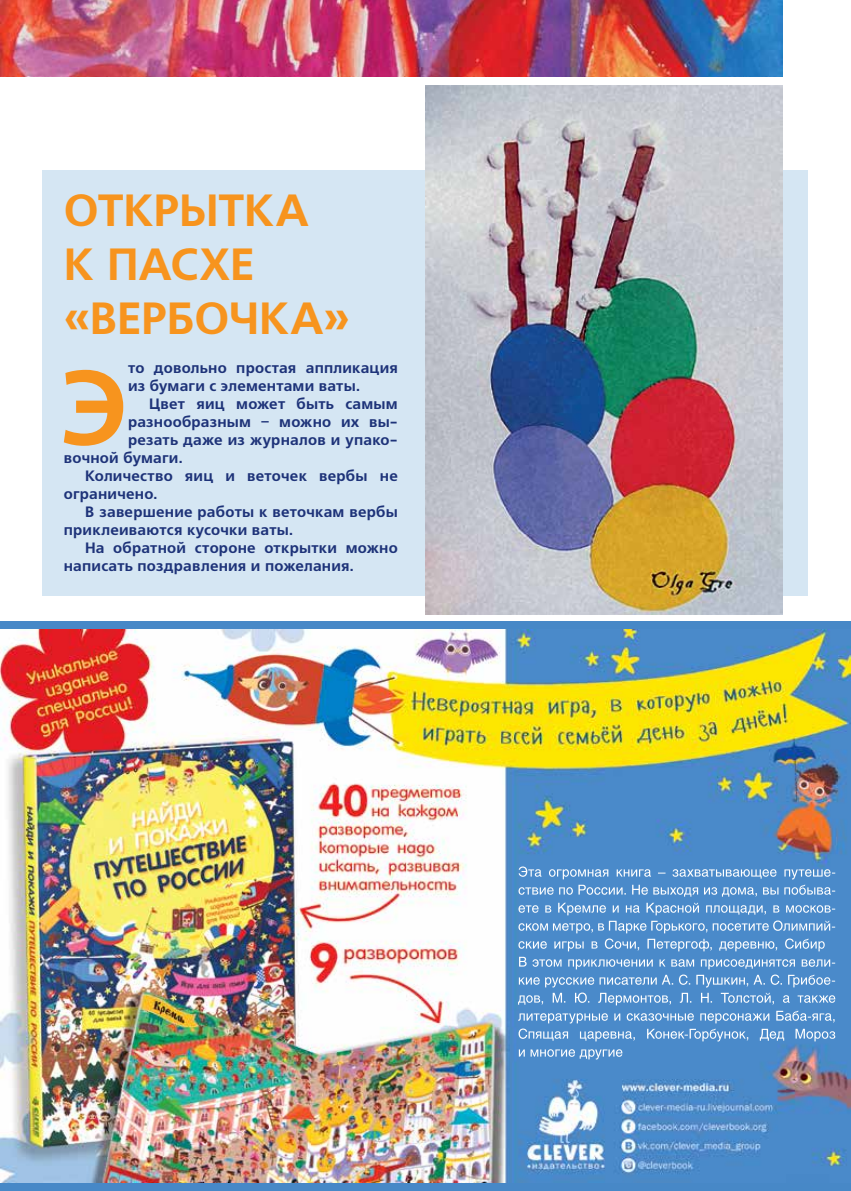
<style>
.page{position:relative;width:851px;height:1191px;background:#fff}
.page>*{position:absolute;margin:0;border:0;box-sizing:border-box;transform-origin:0 0}
.t1{font:700 106.05px "Free Set C";color:#f7941e}
.t2{font:700 45px/54px "Free Set C";letter-spacing:-.005em;color:#f7941e}
.t3{font:700 15px/18px "Free Set C";letter-spacing:.015em;color:#1e3379}
</style>
<div class="page">
<div style="left:43px;top:170px;width:765px;height:425px;background:#d5e6f3"></div>
<img style="left:0;top:0;width:782px;height:77px">
<div style="left:0;top:621px;width:850px;height:570px;background:#4788c7"></div>
<img style="left:0;top:629px;width:850px;height:553px">
<img style="left:425px;top:85px;width:357px;height:530px">
<h2 class="t2" style="left:64px;top:184px;width:288px">ОТКРЫТКА<br>К ПАСХЕ «ВЕРБОЧКА»</h2>
<h1 class="t1" style="left:60px;top:348px;width:69px">Э</h1>
<p class="t3" style="left:128px;top:359px;width:271px">то довольно простая аппликация из бумаги с элементами ваты.</p>
<p class="t3" style="left:149px;top:395px;width:250px">Цвет яиц может быть самым</p>
<p class="t3" style="left:128px;top:413px;width:271px">разнообразным – можно их вы-</p>
<p class="t3" style="left:128px;top:431px;width:271px">резать даже из журналов и упако-</p>
<p class="t3" style="left:64px;top:449px;width:120px">вочной бумаги.</p>
<p class="t3" style="left:85px;top:467px;width:314px">Количество яиц и веточек вербы не</p>
<p class="t3" style="left:64px;top:485px;width:95px">ограничено.</p>
<p class="t3" style="left:85px;top:503px;width:314px">В завершение работы к веточкам вербы</p>
<p class="t3" style="left:64px;top:521px;width:231px">приклеиваются кусочки ваты.</p>
<p class="t3" style="left:85px;top:539px;width:314px">На обратной стороне открытки можно</p>
<p class="t3" style="left:64px;top:557px;width:291px">написать поздравления и пожелания.</p>
</div>
